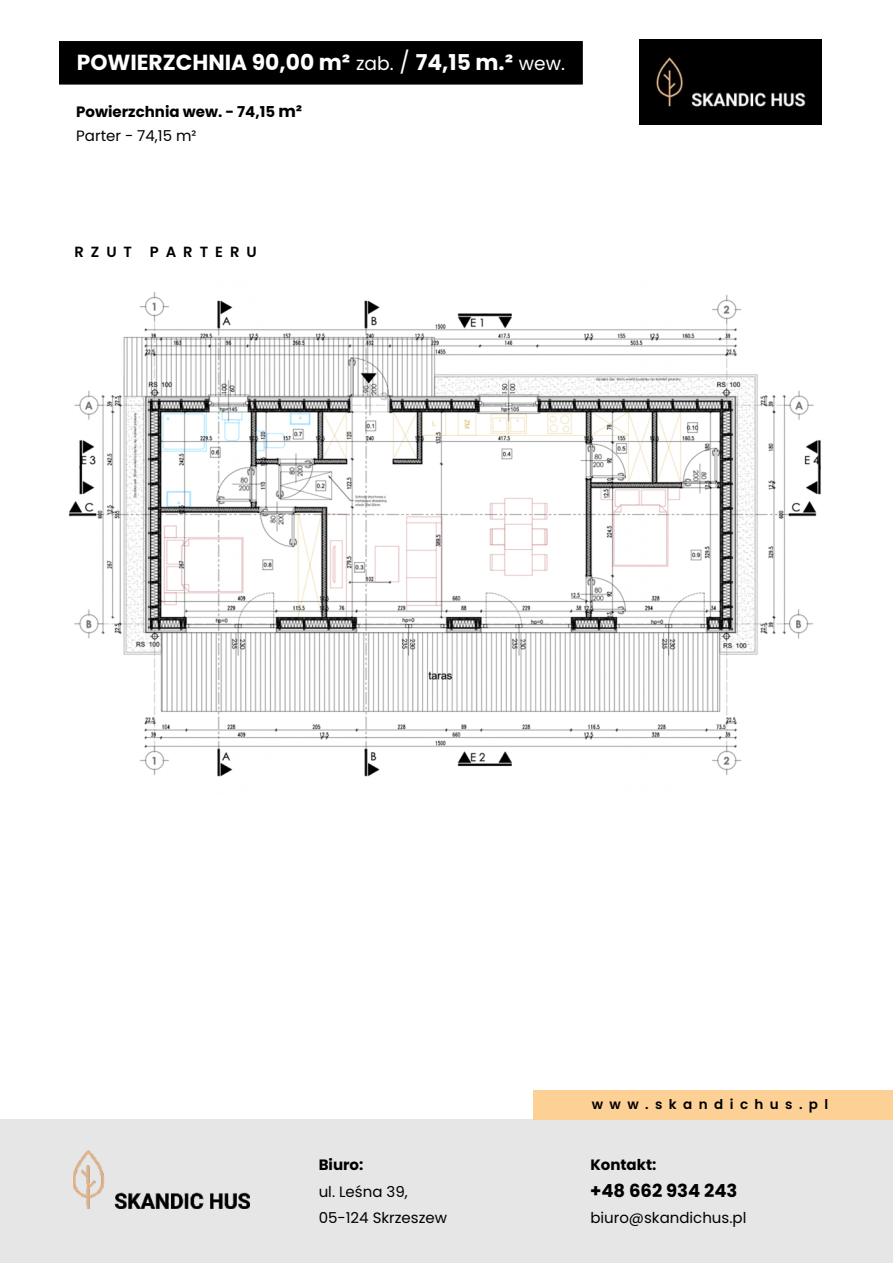
<style>
.page{position:relative;width:893px;height:1263px;background:#fff}
.page>*{position:absolute;margin:0;border:0;box-sizing:border-box;transform-origin:0 0}
.t1{font:700 21.75px "Poppins";color:#fff}
.t2{font:700 18px "Poppins";color:#000}
.t3{font:700 15px/24.6px "Poppins";color:#000}
.t4{font:15px/26.4px "Poppins";color:#000}
.t5{font:600 14.7px "Poppins";letter-spacing:.475em;color:#000}
.t6{font:600 13.5px "Poppins";letter-spacing:.475em;color:#000}
.s1{font-weight:400;font-size:18.75px}
.s2{font-weight:400}
.s3{font-size:16.5px}
</style>
<div class="page">
<div style="left:59px;top:41px;width:524px;height:44px;background:#000"></div>
<img style="left:639px;top:39px;width:182px;height:85px">
<div style="left:0;top:1120px;width:893px;height:143px;background:#e6e6e6"></div>
<img style="left:74px;top:1151px;width:176px;height:57px">
<div style="left:533px;top:1090px;width:360px;height:30px;background:#fdd095"></div>
<img style="left:68px;top:292px;width:753px;height:485px">
<h1 class="t1" style="left:77px;top:47px;width:490px">POWIERZCHNIA 90,00 m² <span class="s1">zab.</span> <span class="s2">/</span> 74,15 m.² <span class="s1">wew.</span></h1>
<p class="t3" style="left:76px;top:99px;width:227px">Powierzchnia wew. - 74,15 <span class="s3">m²<br></span><span class="s2">Parter - 74,15 m²</span></p>
<p class="t5" style="left:74px;top:242px;width:184px">RZUT PARTERU</p>
<p class="t6" style="left:592px;top:1095px;width:238px">www.skandichus.pl</p>
<p class="t3" style="left:319px;top:1152px;width:46px">Biuro:</p>
<p class="t4" style="left:319px;top:1178px;width:130px">ul. Leśna 39,<br>05-124 Skrzeszew</p>
<p class="t2" style="left:590px;top:1177px;width:149px">+48 662 934 243</p>
<p class="t3" style="left:590px;top:1152px;width:68px">Kontakt:</p>
<p class="t4" style="left:590px;top:1204px;width:158px">biuro@skandichus.pl</p>
</div>
